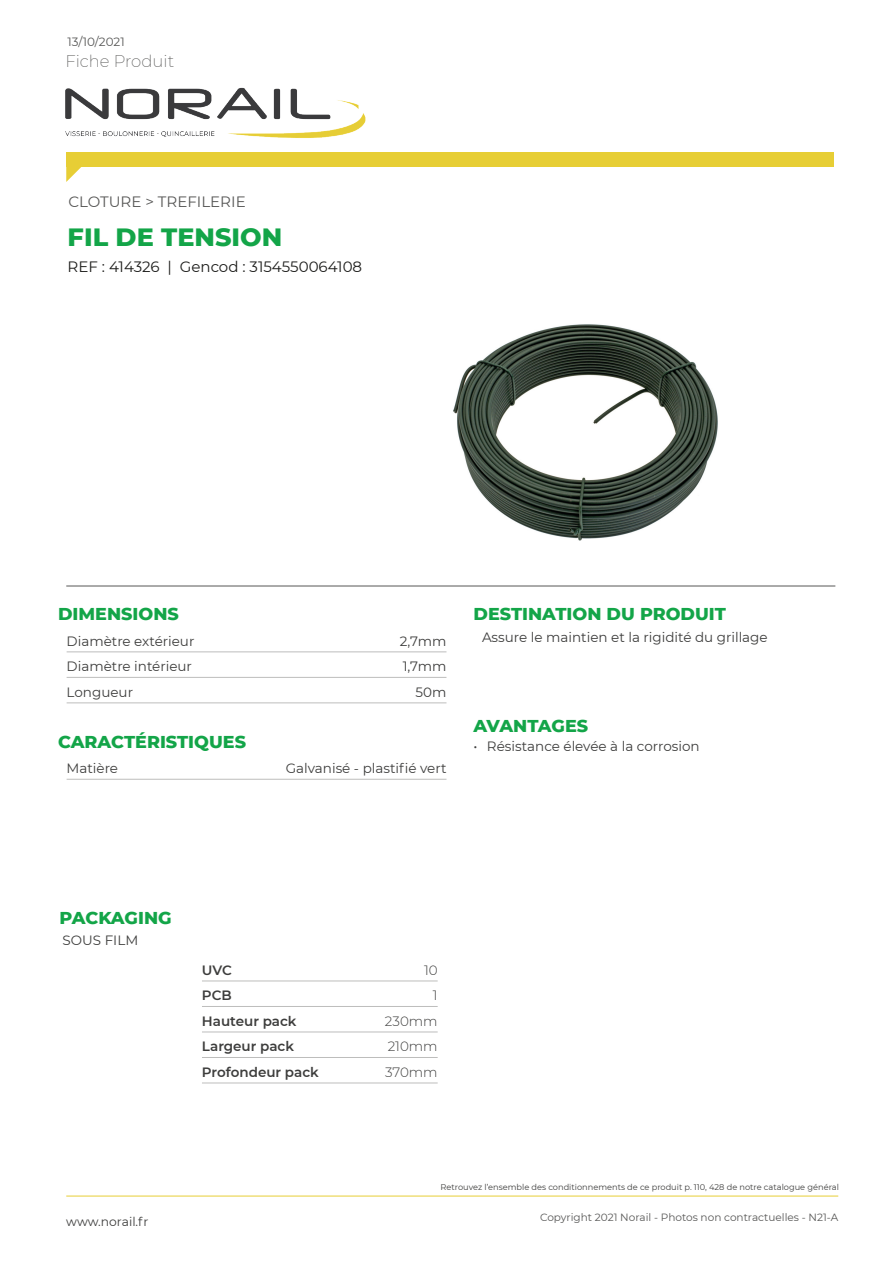
<style>
.page{position:relative;width:893px;height:1263px;background:#fff}
.page>*{position:absolute;margin:0;border:0;box-sizing:border-box;transform-origin:0 0}
.t1{font:800 25.5px "Montserrat";color:#13a548}
.t2{font:800 17.55px "Montserrat";color:#13a548}
.t3{font:200 16.5px "Montserrat";color:#575756}
.t4{font:15px "Montserrat";color:#1d1d1b}
.t5{font:15px "Montserrat";color:#575756}
.t6{font:13.5px "Montserrat";color:#3d3d3c}
.t7{font:600 13.5px "Montserrat";color:#3d3d3c}
.t8{font:300 13.5px "Montserrat";color:#3d3d3c}
.t9{font:12.3px "Montserrat";color:#3d3d3c}
.t10{font:12px "Montserrat";color:#575756}
.t11{font:10.5px "Montserrat";color:#575756}
.t12{font:8.25px "Montserrat";color:#3d3d3c}
</style>
<div class="page">
<div style="left:66px;top:152px;width:767px;height:15px;background:#e7ce35"></div>
<svg style="left:66px;top:167px;width:15px;height:15px"></svg>
<img style="left:65px;top:87px;width:301px;height:51px">
<hr style="left:66px;top:586px;width:769px;height:1px;background:#575756">
<hr style="left:66px;top:1196px;width:772px;height:1px;background:#e7ce35">
<hr style="left:67px;top:651px;width:379px;height:1px;background:#bdbdbc">
<hr style="left:67px;top:677px;width:379px;height:1px;background:#bdbdbc">
<hr style="left:67px;top:702px;width:379px;height:1px;background:#bdbdbc">
<hr style="left:67px;top:779px;width:379px;height:1px;background:#bdbdbc">
<hr style="left:202px;top:980px;width:236px;height:1px;background:#bdbdbc">
<hr style="left:202px;top:1006px;width:236px;height:1px;background:#bdbdbc">
<hr style="left:202px;top:1031px;width:236px;height:1px;background:#bdbdbc">
<hr style="left:202px;top:1057px;width:236px;height:1px;background:#bdbdbc">
<hr style="left:202px;top:1082px;width:236px;height:1px;background:#bdbdbc">
<img style="left:453px;top:324px;width:265px;height:217px">
<p class="t10" style="left:67px;top:33px;width:59px">13/10/2021</p>
<p class="t3" style="left:65px;top:50px;width:110px">Fiche Produit</p>
<p class="t5" style="left:68px;top:192px;width:179px">CLOTURE &gt; TREFILERIE</p>
<p class="t1" style="left:68px;top:219px;width:216px">FIL DE TENSION</p>
<p class="t4" style="left:68px;top:256px;width:296px">REF : 414326 | Gencod : 3154550064108</p>
<p class="t2" style="left:58px;top:601px;width:122px">DIMENSIONS</p>
<p class="t6" style="left:67px;top:632px;width:129px">Diamètre extérieur</p>
<p class="t6" style="left:400px;top:632px;width:48px">2,7mm</p>
<p class="t6" style="left:67px;top:657px;width:127px">Diamètre intérieur</p>
<p class="t6" style="left:403px;top:657px;width:45px">1,7mm</p>
<p class="t6" style="left:67px;top:683px;width:68px">Longueur</p>
<p class="t6" style="left:416px;top:683px;width:32px">50m</p>
<p class="t2" style="left:58px;top:729px;width:189px">CARACTÉRISTIQUES</p>
<p class="t6" style="left:67px;top:759px;width:53px">Matière</p>
<p class="t6" style="left:286px;top:759px;width:162px">Galvanisé - plastifié vert</p>
<p class="t2" style="left:474px;top:601px;width:254px">DESTINATION DU PRODUIT</p>
<p class="t6" style="left:482px;top:628px;width:287px">Assure le maintien et la rigidité du grillage</p>
<p class="t2" style="left:474px;top:712px;width:116px">AVANTAGES</p>
<p class="t6" style="left:474px;top:737px;width:228px">• Résistance élevée à la corrosion</p>
<p class="t2" style="left:60px;top:904px;width:114px">PACKAGING</p>
<p class="t6" style="left:63px;top:930px;width:77px">SOUS FILM</p>
<p class="t7" style="left:202px;top:960px;width:32px">UVC</p>
<p class="t8" style="left:424px;top:961px;width:15px">10</p>
<p class="t7" style="left:202px;top:986px;width:31px">PCB</p>
<p class="t8" style="left:433px;top:986px;width:6px">1</p>
<p class="t7" style="left:202px;top:1011px;width:96px">Hauteur pack</p>
<p class="t8" style="left:385px;top:1012px;width:54px">230mm</p>
<p class="t7" style="left:202px;top:1037px;width:94px">Largeur pack</p>
<p class="t8" style="left:388px;top:1037px;width:51px">210mm</p>
<p class="t7" style="left:202px;top:1062px;width:118px">Profondeur pack</p>
<p class="t8" style="left:385px;top:1063px;width:54px">370mm</p>
<p class="t12" style="left:441px;top:1182px;width:400px">Retrouvez l’ensemble des conditionnements de ce produit p. 110, 428 de notre catalogue général</p>
<p class="t9" style="left:66px;top:1213px;width:84px">www.norail.fr</p>
<p class="t11" style="left:540px;top:1209px;width:300px">Copyright 2021 Norail - Photos non contractuelles - N21-A</p>
</div>
